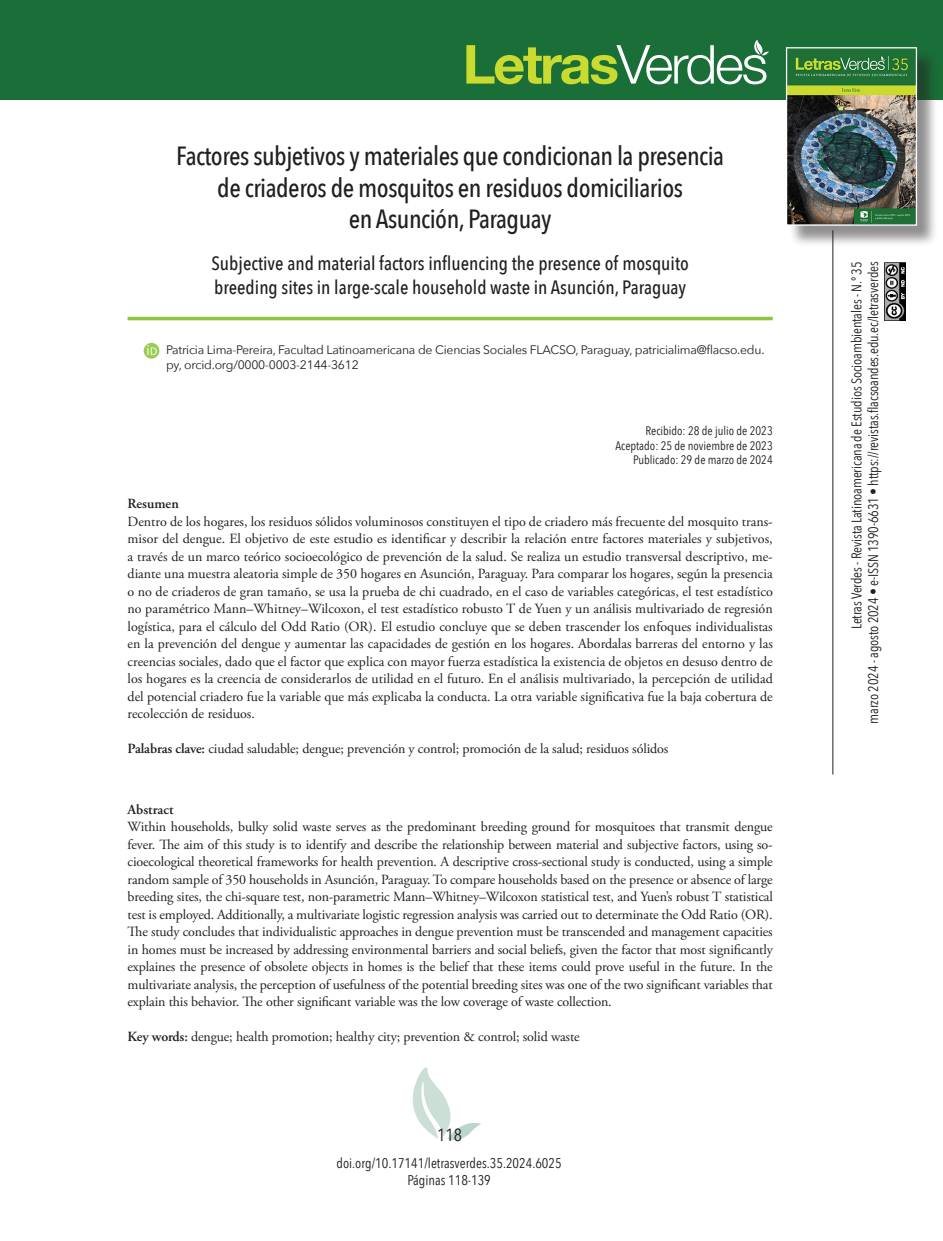
<style>
.page{position:relative;width:943px;height:1241px;background:#fff}
.page>*{position:absolute;margin:0;border:0;box-sizing:border-box;transform-origin:0 0}
.Título_principal_artículo{font:500 26.25px "Avenir Next Condensed";letter-spacing:-.02em;color:#231f20}
.titulo_ingles{font:500 19.25px "Avenir Next Condensed";color:#231f20}
.t1{font:17.5px "Avenir Next Condensed";color:#231f20}
.t2{font:14.35px "Avenir Next Condensed";color:#fff}
.resumen{font:14px/17.5px "Adobe Garamond Pro";letter-spacing:-.01em;color:#231f20;text-align:justify}
.titulo_ingles-2{font:14px "Avenir Next Condensed";letter-spacing:-.01em;color:#231f20}
.datos_pie_primera_página{font:14px "Avenir Next Condensed";color:#231f20}
.Texto{font:600 14px "Adobe Garamond Pro";color:#231f20}
.datos_de_autor{font:12.25px/14.7px "Avenir Next";letter-spacing:-.02em;color:#231f20}
.datos_recepción{font:12.25px "Avenir Next Condensed";color:#231f20}
.s1{font-size:10.5px}
.s2{font-weight:600}
</style>
<div class="page">
<svg style="left:412px;top:1067px;width:69px;height:73px"></svg>
<div style="left:0;top:0;width:943px;height:99px;background:#1a6e38"></div>
<svg style="left:466px;top:40px;width:303px;height:44px"></svg>
<img style="left:884px;top:262px;width:21px;height:59px">
<hr style="left:832px;top:230px;width:1px;height:544px;background:#231f20">
<hr style="left:128px;top:317px;width:644px;height:3px;background:#8bc63e">
<div style="left:788px;top:50px;width:150px;height:198px;background:#231f20;opacity:.5"></div>
<img style="left:788px;top:50px;width:127px;height:174px">
<div style="left:786px;top:47px;width:131px;height:179px;border:1px solid #fff"></div>
<div style="left:144px;top:343px;width:15px;height:15px;background:#9acc53;border-radius:50%"></div>
<p class="Título_principal_artículo" style="left:176px;top:140px;width:549px">Factores subjetivos y materiales que condicionan la presencia</p>
<p class="Título_principal_artículo" style="left:217px;top:171px;width:467px">de criaderos de mosquitos en residuos domiciliarios</p>
<p class="Título_principal_artículo" style="left:349px;top:203px;width:204px">en Asunción, Paraguay</p>
<p class="titulo_ingles" style="left:211px;top:252px;width:479px">Subjective and material factors influencing the presence of mosquito</p>
<p class="titulo_ingles" style="left:214px;top:275px;width:473px">breeding sites in large-scale household waste in Asunción, Paraguay</p>
<p class="t2" style="left:147px;top:338px;width:12px">i<span class="s1">D</span></p>
<p class="datos_de_autor" style="left:166px;top:342px;width:600px">Patricia Lima-Pereira, Facultad Latinoamericana de Ciencias Sociales FLACSO, Paraguay, patricialima@flacso.edu. py, orcid.org/0000-0003-2144-3612</p>
<p class="datos_recepción" style="left:645px;top:420px;width:129px">Recibido: 28 de julio de 2023</p>
<p class="datos_recepción" style="left:615px;top:435px;width:159px">Aceptado: 25 de noviembre de 2023</p>
<p class="datos_recepción" style="left:633px;top:449px;width:141px">Publicado: 29 de marzo de 2024</p>
<p class="Texto" style="left:128px;top:495px;width:53px">Resumen</p>
<p class="resumen" style="left:128px;top:513px;width:646px">Dentro de los hogares, los residuos sólidos voluminosos constituyen el tipo de criadero más frecuente del mosquito trans&shy;misor del dengue. El objetivo de este estudio es identificar y describir la relación entre factores materiales y subjetivos, a través de un marco teórico socioecológico de prevención de la salud. Se realiza un estudio transversal descriptivo, me&shy;diante una muestra aleatoria simple de 350 hogares en Asunción, Paraguay. Para comparar los hogares, según la presencia o no de criaderos de gran tamaño, se usa la prueba de chi cuadrado, en el caso de variables categóricas, el test estadístico no paramétrico Mann–Whitney–Wilcoxon, el test estadístico robusto T de Yuen y un análisis multivariado de regresión logística, para el cálculo del Odd Ratio (OR). El estudio concluye que se deben trascender los enfoques individualistas en la prevención del dengue y aumentar las capacidades de gestión en los hogares. Abordalas barreras del entorno y las creencias sociales, dado que el factor que explica con mayor fuerza estadística la existencia de objetos en desuso dentro de los hogares es la creencia de considerarlos de utilidad en el futuro. En el análisis multivariado, la percepción de utilidad del potencial criadero fue la variable que más explicaba la conducta. La otra variable significativa fue la baja cobertura de recolección de residuos.</p>
<p class="resumen" style="left:128px;top:740px;width:542px"><span class="s2">Palabras clave:</span> ciudad saludable; dengue; prevención y control; promoción de la salud; residuos sólidos</p>
<p class="Texto" style="left:128px;top:801px;width:47px">Abstract</p>
<p class="resumen" style="left:128px;top:818px;width:646px">Within households, bulky solid waste serves as the predominant breeding ground for mosquitoes that transmit dengue fever. The aim of this study is to identify and describe the relationship between material and subjective factors, using so&shy;cioecological theoretical frameworks for health prevention. A descriptive cross-sectional study is conducted, using a simple random sample of 350 households in Asunción, Paraguay. To compare households based on the presence or absence of large breeding sites, the chi-square test, non-parametric Mann–Whitney–Wilcoxon statistical test, and Yuen’s robust T statistical test is employed. Additionally, a multivariate logistic regression analysis was carried out to determinate the Odd Ratio (OR).<br>The study concludes that individualistic approaches in dengue prevention must be transcended and management capacities in homes must be increased by addressing environmental barriers and social beliefs, given the factor that most significantly explaines the presence of obsolete objects in homes is the belief that these items could prove useful in the future. In the multivariate analysis, the perception of usefulness of the potential breeding sites was one of the two significant variables that explain this behavior. The other significant variable was the low coverage of waste collection.</p>
<p class="resumen" style="left:128px;top:1028px;width:453px"><span class="s2">Key words:</span> dengue; health promotion; healthy city; prevention &amp; control; solid waste</p>
<p class="t1" style="left:437px;top:1119px;width:26px">118</p>
<p class="datos_pie_primera_página" style="left:336px;top:1150px;width:227px">doi.org/10.17141/letrasverdes.35.2024.6025</p>
<p class="datos_pie_primera_página" style="left:407px;top:1167px;width:85px">Páginas 118-139</p>
<p class="titulo_ingles-2" style="left:844px;top:629px;width:369px;rotate:-90deg">Letras Verdes - Revista Latinoamericana de Estudios Socioambientales - N.º 35</p>
<p class="titulo_ingles-2" style="left:861px;top:723px;width:463px;rotate:-90deg">marzo 2024 - agosto 2024 • e-ISSN 1390-6631 • https://revistas.flacsoandes.edu.ec/letrasverdes</p>
</div>
